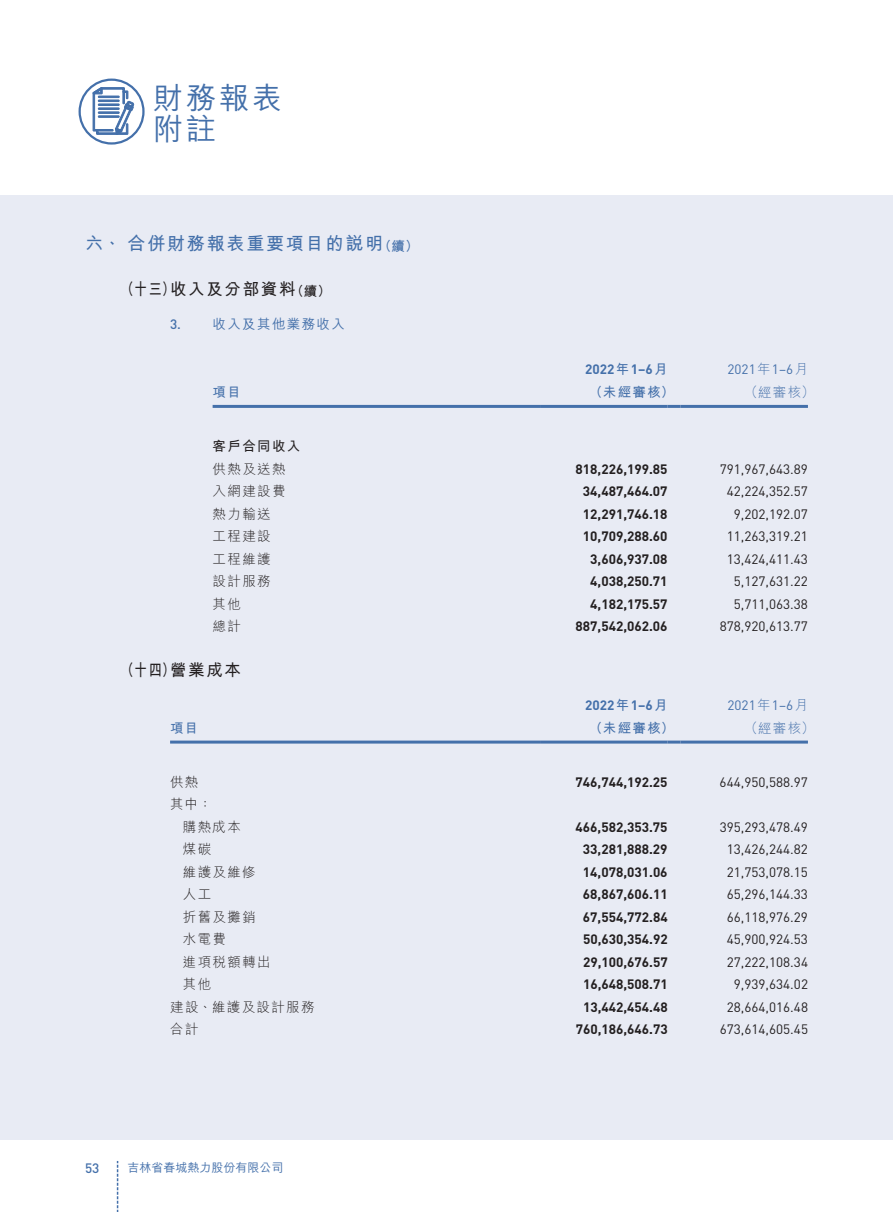
<style>
.page{position:relative;width:893px;height:1212px;background:#fff}
.page>*{position:absolute;margin:0;border:0;box-sizing:border-box;transform-origin:0 0}
.t1{font:500 30px/30px "M Hei HK";letter-spacing:.1em;color:#4470aa}
.t2{font:700 18px "M Hei HK";letter-spacing:.1em;color:#4470aa}
.t3{font:700 16.5px "M Hei HK";letter-spacing:.1em;color:#231f20}
.t4{font:700 16.5px "M Hei HK";letter-spacing:.1em;color:#231f20;scale:.8 1}
.t5{font:700 13.5px "DIN Pro";color:#231f20}
.t6{font:13.5px "DIN Pro";color:#231f20}
.t7{font:300 13.5px/22.5px "M Hei HK";letter-spacing:.1em;color:#231f20}
.t8{font:700 13.5px "M Hei HK";letter-spacing:.1em;color:#4470aa}
.t9{font:13.5px "DIN Pro";color:#4470aa}
.t10{font:700 13.5px "DIN Pro";color:#4470aa}
.t11{font:300 13.5px "M Hei HK";letter-spacing:.1em;color:#4470aa}
.t12{font:700 13.5px "M Hei HK";letter-spacing:.1em;color:#231f20}
.t13{font:500 13.5px "M Hei HK";letter-spacing:.1em;color:#4470aa}
.t14{font:500 13.5px "DIN Pro";color:#4470aa}
.t15{font:500 12px "M Hei HK";color:#4470aa}
.s1{font-family:"M Hei HK"}
.s2{font-family:"M Hei HK";font-weight:300}
</style>
<div class="page">
<div style="left:0;top:196px;width:892px;height:944px;background:#e8ebf4"></div>
<svg style="left:117px;top:1161px;width:1px;height:51px"></svg>
<svg style="left:93px;top:87px;width:41px;height:52px"></svg>
<div style="left:79px;top:79px;width:66px;height:66px;border:2px solid #4470aa;border-radius:50%"></div>
<hr style="left:213px;top:405px;width:327px;height:3px;background:#4470aa">
<hr style="left:540px;top:405px;width:128px;height:3px;background:#4470aa">
<svg style="left:668px;top:405px;width:12px;height:3px"></svg>
<hr style="left:680px;top:405px;width:128px;height:3px;background:#4470aa">
<hr style="left:170px;top:740px;width:370px;height:3px;background:#4470aa">
<hr style="left:540px;top:740px;width:128px;height:3px;background:#4470aa">
<svg style="left:668px;top:740px;width:12px;height:3px"></svg>
<hr style="left:680px;top:740px;width:128px;height:3px;background:#4470aa">
<h1 class="t1" style="left:153px;top:81px;width:130px">財務報表附註</h1>
<h2 class="t2" style="left:85px;top:230px;width:300px">六、合併財務報表重要項目的說明</h2>
<p class="t12" style="left:290px;top:281px;width:42px">（續(</p>
<p class="t8" style="left:378px;top:236px;width:42px">（續(</p>
<p class="t3" style="left:170px;top:277px;width:127px">收入及分部資料</p>
<p class="t4" style="left:121px;top:277px;width:69px">（十三）</p>
<p class="t14" style="left:170px;top:315px;width:12px">3.</p>
<p class="t13" style="left:213px;top:314px;width:134px">收入及其他業務收入</p>
<p class="t8" style="left:213px;top:382px;width:30px">項目</p>
<p class="t12" style="left:213px;top:436px;width:89px">客戶合同收入</p>
<p class="t7" style="left:213px;top:457px;width:74px">供熱及送熱</p>
<p class="t7" style="left:213px;top:480px;width:74px">入網建設費</p>
<p class="t7" style="left:213px;top:502px;width:60px">熱力輸送</p>
<p class="t7" style="left:213px;top:525px;width:60px">工程建設</p>
<p class="t7" style="left:213px;top:547px;width:60px">工程維護</p>
<p class="t7" style="left:213px;top:570px;width:60px">設計服務</p>
<p class="t7" style="left:213px;top:592px;width:30px">其他</p>
<p class="t7" style="left:213px;top:615px;width:30px">總計</p>
<p class="t3" style="left:170px;top:658px;width:72px">營業成本</p>
<p class="t4" style="left:121px;top:658px;width:69px">（十四）</p>
<p class="t8" style="left:170px;top:718px;width:30px">項目</p>
<p class="t7" style="left:170px;top:770px;width:43px">供熱其中：</p>
<p class="t7" style="left:183px;top:815px;width:60px">購熱成本</p>
<p class="t7" style="left:183px;top:838px;width:30px">煤碳</p>
<p class="t7" style="left:183px;top:860px;width:74px">維護及維修</p>
<p class="t7" style="left:183px;top:883px;width:30px">人工</p>
<p class="t7" style="left:183px;top:905px;width:74px">折舊及攤銷</p>
<p class="t7" style="left:183px;top:928px;width:45px">水電費</p>
<p class="t7" style="left:183px;top:950px;width:89px">進項稅額轉出</p>
<p class="t7" style="left:183px;top:973px;width:30px">其他</p>
<p class="t7" style="left:170px;top:995px;width:146px">建設、維護及設計服務</p>
<p class="t7" style="left:170px;top:1018px;width:30px">合計</p>
<p class="t14" style="left:85px;top:1158px;width:16px">53</p>
<p class="t15" style="left:128px;top:1158px;width:157px">吉林省春城熱力股份有限公司</p>
<p class="t10" style="left:585px;top:360px;width:84px">2022<span class="s1">年</span> 6–1 <span class="s1">月</span></p>
<p class="t9" style="left:727px;top:360px;width:82px">2021<span class="s2">年</span> 6–1 <span class="s2">月</span></p>
<p class="t8" style="left:589px;top:382px;width:87px">（未經審核）</p>
<p class="t11" style="left:744px;top:385px;width:72px">（經審核(</p>
<p class="t5" style="left:576px;top:460px;width:94px">818,226,199.85</p>
<p class="t6" style="left:720px;top:460px;width:90px">791,967,643.89</p>
<p class="t5" style="left:583px;top:482px;width:86px">34,487,464.07</p>
<p class="t6" style="left:727px;top:482px;width:83px">42,224,352.57</p>
<p class="t5" style="left:583px;top:505px;width:86px">12,291,746.18</p>
<p class="t6" style="left:734px;top:505px;width:76px">9,202,192.07</p>
<p class="t5" style="left:583px;top:527px;width:86px">10,709,288.60</p>
<p class="t6" style="left:727px;top:527px;width:83px">11,263,319.21</p>
<p class="t5" style="left:590px;top:550px;width:79px">3,606,937.08</p>
<p class="t6" style="left:727px;top:550px;width:83px">13,424,411.43</p>
<p class="t5" style="left:590px;top:572px;width:79px">4,038,250.71</p>
<p class="t6" style="left:734px;top:572px;width:76px">5,127,631.22</p>
<p class="t5" style="left:590px;top:595px;width:79px">4,182,175.57</p>
<p class="t6" style="left:734px;top:595px;width:76px">5,711,063.38</p>
<p class="t5" style="left:576px;top:617px;width:94px">887,542,062.06</p>
<p class="t6" style="left:720px;top:617px;width:90px">878,920,613.77</p>
<p class="t10" style="left:585px;top:696px;width:84px">2022<span class="s1">年</span> 6–1 <span class="s1">月</span></p>
<p class="t9" style="left:727px;top:696px;width:82px">2021<span class="s2">年</span> 6–1 <span class="s2">月</span></p>
<p class="t8" style="left:589px;top:718px;width:87px">（未經審核）</p>
<p class="t11" style="left:744px;top:721px;width:72px">（經審核(</p>
<p class="t5" style="left:576px;top:773px;width:94px">746,744,192.25</p>
<p class="t6" style="left:720px;top:773px;width:90px">644,950,588.97</p>
<p class="t5" style="left:576px;top:818px;width:94px">466,582,353.75</p>
<p class="t6" style="left:720px;top:818px;width:90px">395,293,478.49</p>
<p class="t5" style="left:583px;top:840px;width:86px">33,281,888.29</p>
<p class="t6" style="left:727px;top:840px;width:83px">13,426,244.82</p>
<p class="t5" style="left:583px;top:863px;width:86px">14,078,031.06</p>
<p class="t6" style="left:727px;top:863px;width:83px">21,753,078.15</p>
<p class="t5" style="left:583px;top:885px;width:86px">68,867,606.11</p>
<p class="t6" style="left:727px;top:885px;width:83px">65,296,144.33</p>
<p class="t5" style="left:583px;top:908px;width:86px">67,554,772.84</p>
<p class="t6" style="left:727px;top:908px;width:83px">66,118,976.29</p>
<p class="t5" style="left:583px;top:930px;width:86px">50,630,354.92</p>
<p class="t6" style="left:727px;top:930px;width:83px">45,900,924.53</p>
<p class="t5" style="left:583px;top:953px;width:86px">29,100,676.57</p>
<p class="t6" style="left:727px;top:953px;width:83px">27,222,108.34</p>
<p class="t5" style="left:583px;top:975px;width:86px">16,648,508.71</p>
<p class="t6" style="left:734px;top:975px;width:76px">9,939,634.02</p>
<p class="t5" style="left:583px;top:998px;width:86px">13,442,454.48</p>
<p class="t6" style="left:727px;top:998px;width:83px">28,664,016.48</p>
<p class="t5" style="left:576px;top:1020px;width:94px">760,186,646.73</p>
<p class="t6" style="left:720px;top:1020px;width:90px">673,614,605.45</p>
</div>
